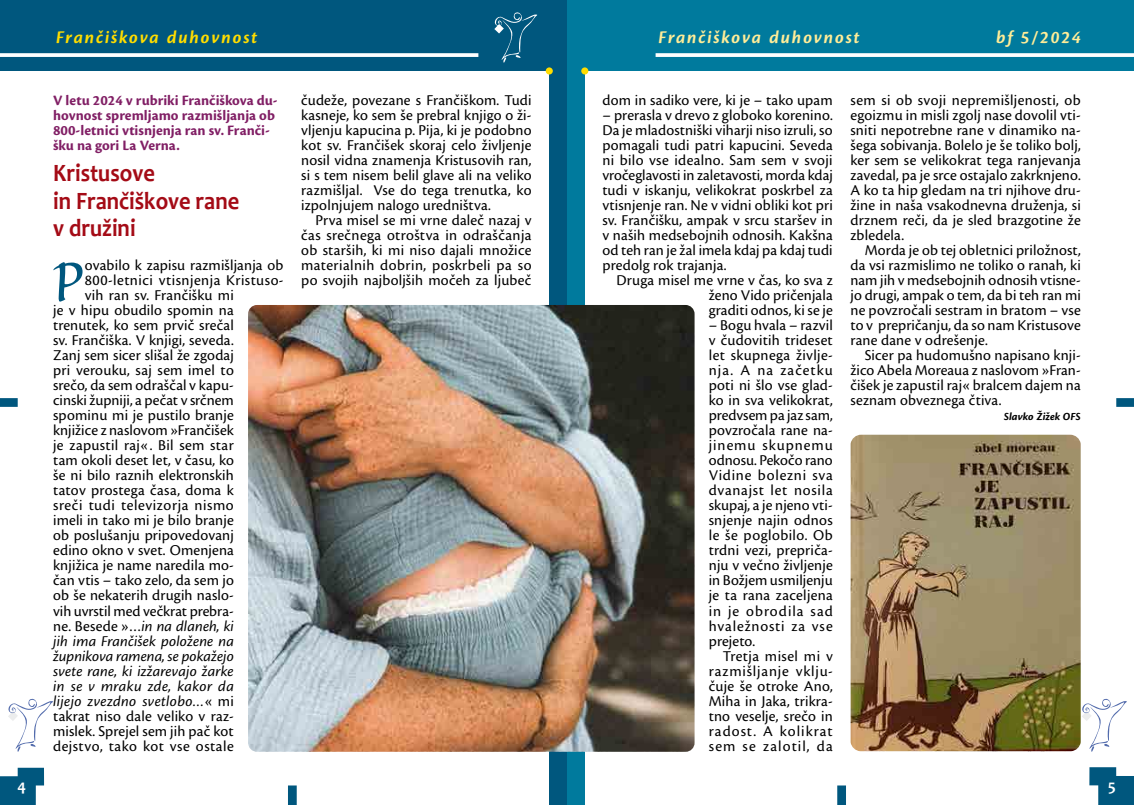
<style>
.page{position:relative;width:1134px;height:805px;background:#fff}
.page>*{position:absolute;margin:0;border:0;box-sizing:border-box;transform-origin:0 0}
.t1{font:71.62px "Sanvito Pro";color:#00577e}
.t2{font:700 25px/27.5px "Candara";color:#a40b16;scale:.9 1}
.t3{font:18.62px "Cronos Pro Bold Disp It";letter-spacing:.095em;color:#ffed98}
.t4{font:18.62px "Cronos Pro Bold Disp It";letter-spacing:.095em;color:#fd0}
.t5{font:700 16.25px "Candara";color:#fff}
.t6{font:15.62px/15px "Cronos Pro";letter-spacing:.01em;color:#000;text-align:justify}
.t7{font:italic 15.62px "Cronos Pro";letter-spacing:.005em;color:#000}
.t8{font:15.62px "Cronos Pro";letter-spacing:.035em;color:#000}
.t9{font:15.62px "Cronos Pro";letter-spacing:.03em;color:#000}
.t10{font:700 15px/15px "Cronos Pro";color:#811f65}
.t11{font:11.25px "Cronos Pro Bold Capt It";letter-spacing:-.005em;color:#000}
.s1{font-style:normal}
</style>
<div class="page">
<div style="left:567px;top:0;width:18px;height:804px;background:#007a9d"></div>
<div style="left:567px;top:0;width:567px;height:71px;background:#007a9d"></div>
<svg style="left:656px;top:53px;width:478px;height:4px;background:#eff6f9"></svg>
<div style="left:581px;top:67px;width:7px;height:7px;background:#fd0;border-radius:50%"></div>
<div style="left:549px;top:0;width:18px;height:804px;background:#00577e"></div>
<div style="left:0;top:0;width:567px;height:71px;background:#00577e"></div>
<svg style="left:0;top:53px;width:478px;height:4px;background:#eff4f7"></svg>
<div style="left:546px;top:67px;width:7px;height:7px;background:#fd0;border-radius:50%"></div>
<svg style="left:494px;top:12px;width:44px;height:51px"></svg>
<svg style="left:8px;top:698px;width:45px;height:53px"></svg>
<svg style="left:1082px;top:698px;width:45px;height:53px"></svg>
<img style="left:851px;top:434px;width:230px;height:317px">
<img style="left:248px;top:305px;width:446px;height:446px">
<div style="left:1116px;top:398px;width:18px;height:9px;background:#00577e"></div>
<svg style="left:1089px;top:767px;width:45px;height:37px"></svg>
<div style="left:837px;top:785px;width:9px;height:19px;background:#00577e"></div>
<div style="left:288px;top:785px;width:9px;height:19px;background:#00577e"></div>
<svg style="left:0;top:767px;width:44px;height:37px"></svg>
<div style="left:0;top:398px;width:18px;height:9px;background:#00577e"></div>
<p class="t4" style="left:56px;top:26px;width:203px">Frančiškova duhovnost</p>
<p class="t3" style="left:659px;top:26px;width:203px">Frančiškova duhovnost</p>
<p class="t3" style="left:996px;top:26px;width:86px">bf 5/2024</p>
<p class="t10" style="left:53px;top:93px;width:226px">V letu 2024 v rubriki Frančiškova du&shy;hovnost spremljamo razmišljanja ob 800-letnici vtisnjenja ran sv. Franči&shy;šku na gori La Verna.</p>
<h2 class="t2" style="left:53px;top:159px;width:208px">Kristusove<br>in Frančiškove rane v družini</h2>
<h1 class="t1" style="left:52px;top:242px;width:34px">P</h1>
<p class="t6" style="left:85px;top:258px;width:200px">ovabilo k zapisu razmišljanja ob</p>
<p class="t9" style="left:85px;top:271px;width:200px">800-letnici vtisnjenja Kristuso-</p>
<p class="t6" style="left:85px;top:288px;width:150px">vih ran sv. Frančišku mi</p>
<p class="t6" style="left:53px;top:303px;width:182px">je v hipu obudilo spomin na</p>
<p class="t6" style="left:53px;top:318px;width:182px">trenutek, ko sem prvič srečal</p>
<p class="t6" style="left:53px;top:333px;width:182px">sv. Frančiška. V knjigi, seveda.</p>
<p class="t6" style="left:53px;top:348px;width:182px">Zanj sem sicer slišal že zgodaj</p>
<p class="t6" style="left:53px;top:363px;width:182px">pri verouku, saj sem imel to</p>
<p class="t6" style="left:53px;top:378px;width:182px">srečo, da sem odraščal v kapu-</p>
<p class="t6" style="left:53px;top:393px;width:182px">cinski župniji, a pečat v srčnem</p>
<p class="t6" style="left:53px;top:408px;width:182px">spominu mi je pustilo branje</p>
<p class="t6" style="left:53px;top:423px;width:182px">knjižice z naslovom »Frančišek</p>
<p class="t6" style="left:53px;top:438px;width:182px">je zapustil raj«. Bil sem star</p>
<p class="t6" style="left:53px;top:453px;width:182px">tam okoli deset let, v času, ko</p>
<p class="t6" style="left:53px;top:468px;width:182px">še ni bilo raznih elektronskih</p>
<p class="t6" style="left:53px;top:483px;width:182px">tatov prostega časa, doma k</p>
<p class="t8" style="left:53px;top:496px;width:182px">sreči tudi televizorja nismo</p>
<p class="t6" style="left:53px;top:513px;width:182px">imeli in tako mi je bilo branje</p>
<p class="t6" style="left:53px;top:528px;width:182px">ob poslušanju pripovedovanj</p>
<p class="t6" style="left:53px;top:543px;width:182px">edino okno v svet. Omenjena</p>
<p class="t6" style="left:53px;top:558px;width:182px">knjižica je name naredila mo-</p>
<p class="t6" style="left:53px;top:573px;width:182px">čan vtis – tako zelo, da sem jo</p>
<p class="t6" style="left:53px;top:588px;width:182px">ob še nekaterih drugih naslo-</p>
<p class="t6" style="left:53px;top:603px;width:182px">vih uvrstil med večkrat prebra-</p>
<p class="t7" style="left:53px;top:616px;width:182px"><span class="s1">ne. Besede »…</span>in na dlaneh, ki</p>
<p class="t7" style="left:53px;top:631px;width:182px">jih ima Frančišek položene na</p>
<p class="t7" style="left:53px;top:646px;width:182px">župnikova ramena, se pokažejo</p>
<p class="t7" style="left:53px;top:661px;width:182px">svete rane, ki izžarevajo žarke</p>
<p class="t7" style="left:53px;top:676px;width:182px">in se v mraku zde, kakor da</p>
<p class="t7" style="left:53px;top:691px;width:182px">lijejo zvezdno svetlobo…<span class="s1">« mi</span></p>
<p class="t6" style="left:53px;top:708px;width:182px">takrat niso dale veliko v raz-</p>
<p class="t6" style="left:53px;top:723px;width:182px">mislek. Sprejel sem jih pač kot</p>
<p class="t8" style="left:53px;top:736px;width:182px">dejstvo, tako kot vse ostale</p>
<p class="t6" style="left:301px;top:93px;width:232px">čudeže, povezane s Frančiškom. Tudi kasneje, ko sem še prebral knjigo o ži&shy;vljenju kapucina p. Pija, ki je podobno kot sv. Frančišek skoraj celo življenje nosil vidna znamenja Kristusovih ran, si s tem nisem belil glave ali na veliko razmišljal. Vse do tega trenutka, ko izpolnjujem nalogo uredništva.</p>
<p class="t6" style="left:301px;top:213px;width:232px;text-indent:14px">Prva misel se mi vrne daleč nazaj v čas srečnega otroštva in odraščanja ob starših, ki mi niso dajali množice materialnih dobrin, poskrbeli pa so po svojih najboljših močeh za ljubeč</p>
<p class="t6" style="left:602px;top:93px;width:232px">dom in sadiko vere, ki je – tako upam</p>
<p class="t6" style="left:602px;top:108px;width:232px">– prerasla v drevo z globoko korenino.<br>Da je mladostniški viharji niso izruli, so pomagali tudi patri kapucini. Seveda ni bilo vse idealno. Sam sem v svoji vročeglavosti in zaletavosti, morda kdaj tudi v iskanju, velikokrat poskrbel za vtisnjenje ran. Ne v vidni obliki kot pri sv. Frančišku, ampak v srcu staršev in v naših medsebojnih odnosih. Kakšna od teh ran je žal imela kdaj pa kdaj tudi predolg rok trajanja.</p>
<p class="t6" style="left:709px;top:273px;width:126px;text-indent:-92px">Druga misel me vrne v čas, ko sva z ženo Vido pričenjala graditi odnos, ki se je</p>
<p class="t6" style="left:709px;top:318px;width:126px">– Bogu hvala – razvil v čudovitih trideset let skupnega življe&shy;nja. A na začetku poti ni šlo vse glad&shy;ko in sva velikokrat, predvsem pa jaz sam, povzročala rane na&shy;jinemu skupnemu odnosu. Pekočo rano Vidine bolezni sva dvanajst let nosila skupaj, a je njeno vti&shy;snjenje najin odnos le še poglobilo. Ob trdni vezi, prepriča&shy;nju v večno življenje in Božjem usmiljenju je ta rana zaceljena in je obrodila sad hvaležnosti za vse prejeto.</p>
<p class="t6" style="left:709px;top:648px;width:126px;text-indent:14px">Tretja misel mi v razmišljanje vklju&shy;čuje še otroke Ano, Miha in Jaka, trikra&shy;tno veselje, srečo in radost. A kolikrat sem se zalotil, da</p>
<p class="t6" style="left:850px;top:93px;width:232px">sem si ob svoji nepremišljenosti, ob egoizmu in misli zgolj nase dovolil vti&shy;sniti nepotrebne rane v dinamiko na&shy;šega sobivanja. Bolelo je še toliko bolj, ker sem se velikokrat tega ranjevanja zavedal, pa je srce ostajalo zakrknjeno.<br>A ko ta hip gledam na tri njihove dru&shy;žine in naša vsakodnevna druženja, si drznem reči, da je sled brazgotine že zbledela.</p>
<p class="t6" style="left:850px;top:243px;width:232px;text-indent:14px">Morda je ob tej obletnici priložnost, da vsi razmislimo ne toliko o ranah, ki nam jih v medsebojnih odnosih vtisne&shy;jo drugi, ampak o tem, da bi teh ran mi ne povzročali sestram in bratom – vse to v prepričanju, da so nam Kristusove rane dane v odrešenje.</p>
<p class="t6" style="left:850px;top:348px;width:232px;text-indent:14px">Sicer pa hudomušno napisano knji&shy;žico Abela Moreaua z naslovom »Fran&shy;čišek je zapustil raj« bralcem dajem na seznam obveznega čtiva.</p>
<p class="t11" style="left:1004px;top:409px;width:78px">Slavko Žižek OFS</p>
<p class="t5" style="left:18px;top:775px;width:10px">4</p>
<p class="t5" style="left:1108px;top:775px;width:9px">5</p>
</div>
